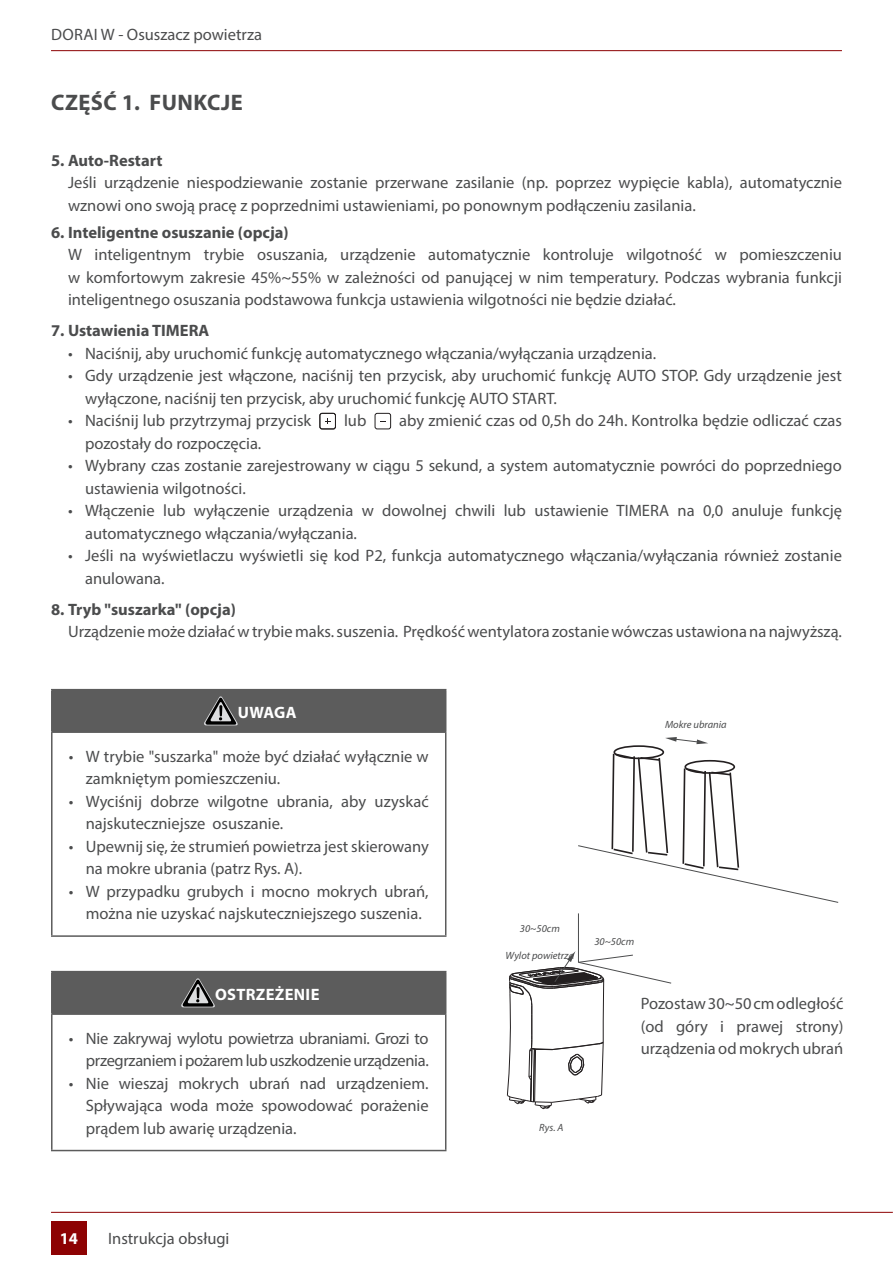
<style>
.page{position:relative;width:893px;height:1263px;background:#fff}
.page>*{position:absolute;margin:0;border:0;box-sizing:border-box;transform-origin:0 0}
.t1{font:700 22.5px "Myriad Pro";letter-spacing:.02em;color:#4b4c4d}
.t2{font:16.5px/22.5px "Myriad Pro";color:#4b4c4d}
.t3{font:16.5px/22.5px "Myriad Pro";letter-spacing:-.02em;color:#4b4c4d;text-align:right}
.t4{font:700 16.5px "Myriad Pro";color:#4b4c4d}
.t5{font:700 16.5px "Myriad Pro";letter-spacing:.02em;color:#fff}
.t6{font:italic 10.5px "Myriad Pro";color:#4b4c4d}
</style>
<div class="page">
<hr style="left:51px;top:1212px;width:842px;height:1px;background:#8d0203">
<div style="left:51px;top:1221px;width:36px;height:33px;background:#8d0203"></div>
<hr style="left:51px;top:50px;width:791px;height:1px;background:#8d0203">
<div style="left:320px;top:413px;width:16px;height:16px;border:1px solid #231f20;border-radius:2px"></div>
<div style="left:320px;top:413px;width:15px;height:16px;border:1px solid #231f20;border-radius:2px"></div>
<div style="left:375px;top:413px;width:16px;height:16px;border:1px solid #231f20;border-radius:2px"></div>
<div style="left:52px;top:690px;width:394px;height:42px;background:#5c5c5c"></div>
<hr style="left:51px;top:731px;width:395px;height:2px;background:#5c5c5c">
<hr style="left:51px;top:689px;width:395px;height:1px;background:#5c5c5c">
<hr style="left:51px;top:690px;width:2px;height:41px;background:#5c5c5c">
<hr style="left:51px;top:733px;width:2px;height:202px;background:#5c5c5c">
<hr style="left:445px;top:733px;width:1px;height:202px;background:#5c5c5c">
<hr style="left:51px;top:935px;width:395px;height:2px;background:#5c5c5c">
<svg style="left:204px;top:696px;width:34px;height:29px"></svg>
<div style="left:52px;top:971px;width:394px;height:43px;background:#5c5c5c"></div>
<hr style="left:51px;top:1013px;width:395px;height:2px;background:#5c5c5c">
<hr style="left:51px;top:971px;width:395px;height:1px;background:#5c5c5c">
<hr style="left:51px;top:972px;width:2px;height:41px;background:#5c5c5c">
<hr style="left:51px;top:1015px;width:2px;height:135px;background:#5c5c5c">
<hr style="left:445px;top:1015px;width:1px;height:135px;background:#5c5c5c">
<hr style="left:51px;top:1150px;width:395px;height:1px;background:#5c5c5c">
<svg style="left:181px;top:978px;width:34px;height:29px"></svg>
<div style="left:613px;top:745px;width:51px;height:14px;border:2px solid #231f20;border-radius:50%"></div>
<hr style="left:578px;top:913px;width:1px;height:49px;background:#4b4c4d">
<svg style="left:665px;top:737px;width:43px;height:7px"></svg>
<svg style="left:507px;top:951px;width:165px;height:158px"></svg>
<svg style="left:578px;top:752px;width:261px;height:151px"></svg>
<p class="t2" style="left:51px;top:23px;width:212px">DORAI W - Osuszacz powietrza</p>
<h1 class="t1" style="left:51px;top:88px;width:193px">CZĘŚĆ 1. FUNKCJE</h1>
<p class="t4" style="left:51px;top:150px;width:113px">5. Auto-Restart</p>
<p class="t2" style="left:68px;top:171px;width:775px">Jeśli urządzenie niespodziewanie zostanie przerwane zasilanie (np. poprzez wypięcie kabla), automatycznie wznowi ono swoją pracę z poprzednimi ustawieniami, po ponownym podłączeniu zasilania.</p>
<p class="t4" style="left:51px;top:221px;width:239px">6. Inteligentne osuszanie (opcja)</p>
<p class="t2" style="left:68px;top:243px;width:775px;text-align:justify">W inteligentnym trybie osuszania, urządzenie automatycznie kontroluje wilgotność w pomieszczeniu w komfortowym zakresie 45%~55% w zależności od panującej w nim temperatury. Podczas wybrania funkcji inteligentnego osuszania podstawowa funkcja ustawienia wilgotności nie będzie działać.</p>
<p class="t4" style="left:51px;top:320px;width:160px">7. Ustawienia TIMERA</p>
<p class="t2" style="left:68px;top:342px;width:590px">• Naciśnij, aby uruchomić funkcję automatycznego włączania/wyłączania urządzenia.</p>
<p class="t2" style="left:85px;top:364px;width:758px;text-indent:-17px">• Gdy urządzenie jest włączone, naciśnij ten przycisk, aby uruchomić funkcję AUTO STOP. Gdy urządzenie jest wyłączone, naciśnij ten przycisk, aby uruchomić funkcję AUTO START.</p>
<p class="t2" style="left:68px;top:409px;width:245px">• Naciśnij lub przytrzymaj przycisk</p>
<p class="t2" style="left:344px;top:409px;width:24px">lub</p>
<p class="t2" style="left:399px;top:409px;width:444px">aby zmienić czas od 0,5h do 24h. Kontrolka będzie odliczać czas</p>
<p class="t2" style="left:85px;top:432px;width:178px">pozostały do rozpoczęcia.</p>
<p class="t2" style="left:85px;top:454px;width:758px;text-indent:-17px">• Wybrany czas zostanie zarejestrowany w ciągu 5 sekund, a system automatycznie powróci do poprzedniego ustawienia wilgotności.</p>
<p class="t2" style="left:85px;top:499px;width:758px;text-indent:-17px">• Włączenie lub wyłączenie urządzenia w dowolnej chwili lub ustawienie TIMERA na 0,0 anuluje funkcję automatycznego włączania/wyłączania.</p>
<p class="t2" style="left:85px;top:544px;width:758px;text-indent:-17px">• Jeśli na wyświetlaczu wyświetli się kod P2, funkcja automatycznego włączania/wyłączania również zostanie anulowana.</p>
<p class="t4" style="left:51px;top:598px;width:186px">8. Tryb "suszarka" (opcja)</p>
<p class="t2" style="left:68px;top:620px;width:775px">Urządzenie może działać w trybie maks. suszenia. Prędkość wentylatora zostanie wówczas ustawiona na najwyższą.</p>
<p class="t5" style="left:238px;top:702px;width:60px">UWAGA</p>
<p class="t2" style="left:86px;top:744px;width:344px;text-indent:-17px">• W trybie "suszarka" może być działać wyłącznie w zamkniętym pomieszczeniu.</p>
<p class="t2" style="left:86px;top:789px;width:344px;text-indent:-17px">• Wyciśnij dobrze wilgotne ubrania, aby uzyskać najskuteczniejsze osuszanie.</p>
<p class="t2" style="left:86px;top:834px;width:344px;text-indent:-17px">• Upewnij się, że strumień powietrza jest skierowany na mokre ubrania (patrz Rys. A).</p>
<p class="t2" style="left:86px;top:879px;width:344px;text-indent:-17px">• W przypadku grubych i mocno mokrych ubrań, można nie uzyskać najskuteczniejszego suszenia.</p>
<p class="t5" style="left:215px;top:983px;width:106px">OSTRZEŻENIE</p>
<p class="t3" style="left:69px;top:1026px;width:361px">• Nie zakrywaj wylotu powietrza ubraniami. Grozi to przegrzaniem i pożarem lub uszkodzenie urządzenia.</p>
<p class="t2" style="left:86px;top:1071px;width:344px;text-align:justify;text-indent:-17px">• Nie wieszaj mokrych ubrań nad urządzeniem.<br>Spływająca woda może spowodować porażenie prądem lub awarię urządzenia.</p>
<p class="t5" style="left:60px;top:1228px;width:20px">14</p>
<p class="t2" style="left:108px;top:1227px;width:123px">Instrukcja obsługi</p>
<p class="t6" style="left:665px;top:718px;width:63px">Mokre ubrania</p>
<p class="t6" style="left:520px;top:922px;width:41px">30~50cm</p>
<p class="t6" style="left:506px;top:949px;width:70px">Wylot powietrza</p>
<p class="t6" style="left:594px;top:935px;width:41px">30~50cm</p>
<p class="t2" style="left:641px;top:992px;width:204px;text-align:justify">Pozostaw 30~50 cm odległość (od góry i prawej strony) urządzenia od mokrych ubrań</p>
<p class="t6" style="left:539px;top:1121px;width:26px">Rys. A</p>
</div>
